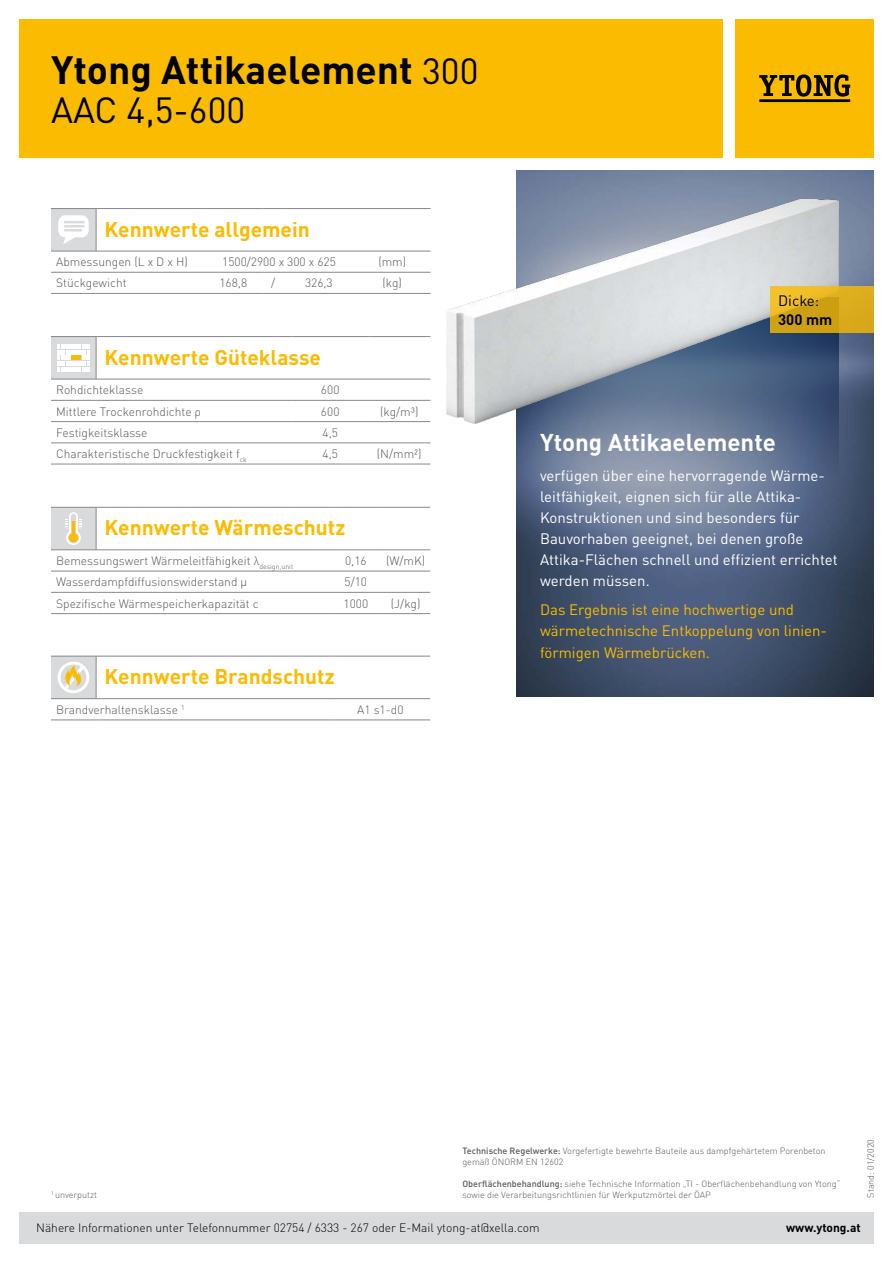
<style>
.page{position:relative;width:893px;height:1263px;background:#fff}
.page>*{position:absolute;margin:0;border:0;box-sizing:border-box;transform-origin:0 0}
.t1{font:700 39px "DIN Pro";color:#000}
.t2{font:36px "DIN Pro";color:#000}
.t3{font:700 24px "DIN Pro";color:#fff}
.t4{font:700 21px "DIN Pro";color:#fabb00}
.t5{font:15px/21px "DIN Pro";color:#fff}
.t6{font:15px/21px "DIN Pro";color:#fabb00}
.t7{font:15px "DIN Pro";color:#000}
.t8{font:700 15px "DIN Pro";color:#000}
.t9{font:300 12px "DIN Pro";color:#58585a}
.t10{font:300 12px "DIN Pro";color:#000}
.t11{font:700 12px "DIN Pro";color:#000}
.t12{font:300 9px/10.8px "DIN Pro";color:#58585a}
.s1{font-weight:400;font-size:36px}
.s2{font-weight:500}
</style>
<div class="page">
<img style="left:516px;top:170px;width:358px;height:526px">
<svg style="left:516px;top:423px;width:322px;height:54px;background:#6f7e99"></svg>
<img style="left:446px;top:199px;width:392px;height:224px">
<div style="left:19px;top:19px;width:704px;height:138px;background:#fabb00"></div>
<div style="left:736px;top:19px;width:138px;height:138px;background:#fabb00"></div>
<svg style="left:759px;top:74px;width:91px;height:23px"></svg>
<hr style="left:759px;top:99px;width:91px;height:3px;background:#000">
<div style="left:19px;top:1212px;width:855px;height:32px;background:#d9dadb"></div>
<svg style="left:51px;top:337px;width:379px;height:127px"></svg>
<hr style="left:51px;top:336px;width:45px;height:1px;background:#87888a">
<hr style="left:96px;top:336px;width:196px;height:1px;background:#87888a">
<hr style="left:292px;top:336px;width:76px;height:1px;background:#87888a">
<hr style="left:368px;top:336px;width:62px;height:1px;background:#87888a">
<hr style="left:51px;top:379px;width:45px;height:1px;background:#87888a">
<hr style="left:96px;top:379px;width:196px;height:1px;background:#87888a">
<hr style="left:292px;top:379px;width:76px;height:1px;background:#87888a">
<hr style="left:368px;top:379px;width:62px;height:1px;background:#87888a">
<hr style="left:51px;top:400px;width:45px;height:1px;background:#87888a">
<hr style="left:96px;top:400px;width:196px;height:1px;background:#87888a">
<hr style="left:292px;top:400px;width:76px;height:1px;background:#87888a">
<hr style="left:368px;top:400px;width:62px;height:1px;background:#87888a">
<hr style="left:51px;top:421px;width:45px;height:1px;background:#87888a">
<hr style="left:96px;top:421px;width:196px;height:1px;background:#87888a">
<hr style="left:292px;top:421px;width:76px;height:1px;background:#87888a">
<hr style="left:368px;top:421px;width:62px;height:1px;background:#87888a">
<hr style="left:51px;top:443px;width:45px;height:1px;background:#87888a">
<hr style="left:96px;top:443px;width:196px;height:1px;background:#87888a">
<hr style="left:292px;top:443px;width:76px;height:1px;background:#87888a">
<hr style="left:368px;top:443px;width:62px;height:1px;background:#87888a">
<hr style="left:51px;top:464px;width:45px;height:1px;background:#87888a">
<hr style="left:96px;top:464px;width:196px;height:1px;background:#87888a">
<hr style="left:292px;top:464px;width:76px;height:1px;background:#87888a">
<hr style="left:368px;top:464px;width:62px;height:1px;background:#87888a">
<hr style="left:96px;top:337px;width:1px;height:42px;background:#87888a">
<svg style="left:58px;top:344px;width:31px;height:27px"></svg>
<svg style="left:51px;top:507px;width:379px;height:107px"></svg>
<svg style="left:51px;top:208px;width:380px;height:86px"></svg>
<hr style="left:51px;top:720px;width:45px;height:1px;background:#87888a">
<hr style="left:96px;top:720px;width:235px;height:1px;background:#87888a">
<hr style="left:331px;top:720px;width:99px;height:1px;background:#87888a">
<svg style="left:51px;top:656px;width:379px;height:64px"></svg>
<svg style="left:771px;top:286px;width:103px;height:47px;background:#daab1b"></svg>
<h1 class="t1" style="left:51px;top:38px;width:429px">Ytong Attikaelement <span class="s1">300</span></h1>
<h2 class="t2" style="left:51px;top:82px;width:196px">AAC 4,5-600</h2>
<h3 class="t4" style="left:105px;top:211px;width:207px">Kennwerte allgemein</h3>
<p class="t9" style="left:56px;top:254px;width:133px">Abmessungen (L x D x H)</p>
<p class="t9" style="left:222px;top:254px;width:115px">1500/2900 x 300 x 625</p>
<p class="t9" style="left:378px;top:254px;width:29px">(mm)</p>
<p class="t9" style="left:56px;top:275px;width:72px">Stückgewicht</p>
<p class="t9" style="left:219px;top:275px;width:29px">168,8</p>
<p class="t9" style="left:271px;top:275px;width:6px">/</p>
<p class="t9" style="left:305px;top:275px;width:29px">326,3</p>
<p class="t9" style="left:382px;top:275px;width:21px">(kg)</p>
<h3 class="t4" style="left:105px;top:339px;width:218px">Kennwerte Güteklasse</h3>
<p class="t9" style="left:56px;top:382px;width:89px">Rohdichteklasse</p>
<p class="t9" style="left:321px;top:382px;width:20px">600</p>
<p class="t9" style="left:56px;top:403px;width:146px">Mittlere Trockenrohdichte ρ</p>
<p class="t9" style="left:321px;top:403px;width:20px">600</p>
<p class="t9" style="left:380px;top:403px;width:40px">(kg/m³)</p>
<p class="t9" style="left:56px;top:424px;width:93px">Festigkeitsklasse</p>
<p class="t9" style="left:323px;top:424px;width:17px">4,5</p>
<p class="t9" style="left:56px;top:446px;width:192px">Charakteristische Druckfestigkeit f<sub>ck</sub></p>
<p class="t9" style="left:323px;top:445px;width:17px">4,5</p>
<p class="t9" style="left:377px;top:445px;width:46px">(N/mm²)</p>
<h3 class="t4" style="left:105px;top:510px;width:242px">Kennwerte Wärmeschutz</h3>
<p class="t9" style="left:56px;top:552px;width:239px">Bemessungswert Wärmeleitfähigkeit λ<sub>design,unit</sub></p>
<p class="t9" style="left:345px;top:552px;width:23px">0,16</p>
<p class="t9" style="left:386px;top:552px;width:41px">(W/mK)</p>
<p class="t9" style="left:56px;top:574px;width:193px">Wasserdampfdiffusionswiderstand µ</p>
<p class="t9" style="left:345px;top:574px;width:24px">5/10</p>
<p class="t9" style="left:56px;top:595px;width:204px">Spezifische Wärmespeicherkapazität c</p>
<p class="t9" style="left:344px;top:595px;width:26px">1000</p>
<p class="t9" style="left:391px;top:595px;width:31px">(J/kg)</p>
<h3 class="t4" style="left:105px;top:659px;width:232px">Kennwerte Brandschutz</h3>
<p class="t9" style="left:56px;top:701px;width:130px">Brandverhaltensklasse <sup>1</sup></p>
<p class="t9" style="left:357px;top:701px;width:48px">A1 s1-d0</p>
<p class="t7" style="left:778px;top:288px;width:43px">Dicke:</p>
<p class="t8" style="left:778px;top:307px;width:56px">300 mm</p>
<h3 class="t3" style="left:540px;top:423px;width:237px">Ytong Attikaelemente</h3>
<p class="t5" style="left:540px;top:464px;width:299px">verfügen über eine hervorragende Wärme&shy;leitfähigkeit, eignen sich für alle Attika-Konstruktionen und sind besonders für Bauvorhaben geeignet, bei denen große Attika-Flächen schnell und effizient errichtet werden müssen.</p>
<p class="t6" style="left:540px;top:598px;width:288px">Das Ergebnis ist eine hochwertige und wärmetechnische Entkoppelung von linien&shy;förmigen Wärmebrücken.</p>
<p class="t12" style="left:51px;top:1188px;width:48px"><sup>1</sup> unverputzt</p>
<p class="t12" style="left:462px;top:1145px;width:365px"><span class="s2">Technische Regelwerke:</span> Vorgefertigte bewehrte Bauteile aus dampfgehärtetem Porenbeton gemäß ÖNORM EN 12602</p>
<p class="t12" style="left:462px;top:1178px;width:379px"><span class="s2">Oberflächenbehandlung:</span> siehe Technische Information „TI - Oberflächenbehandlung von Ytong“ sowie die Verarbeitungsrichtlinien für Werkputzmörtel der ÖAP</p>
<p class="t12" style="left:865px;top:1197px;width:60px;rotate:-90deg">Stand: 01/2020</p>
<p class="t10" style="left:36px;top:1219px;width:505px">Nähere Informationen unter Telefonnummer 02754 / 6333 - 267 oder E-Mail ytong-at@xella.com</p>
<p class="t11" style="left:786px;top:1217px;width:76px">www.ytong.at</p>
</div>
